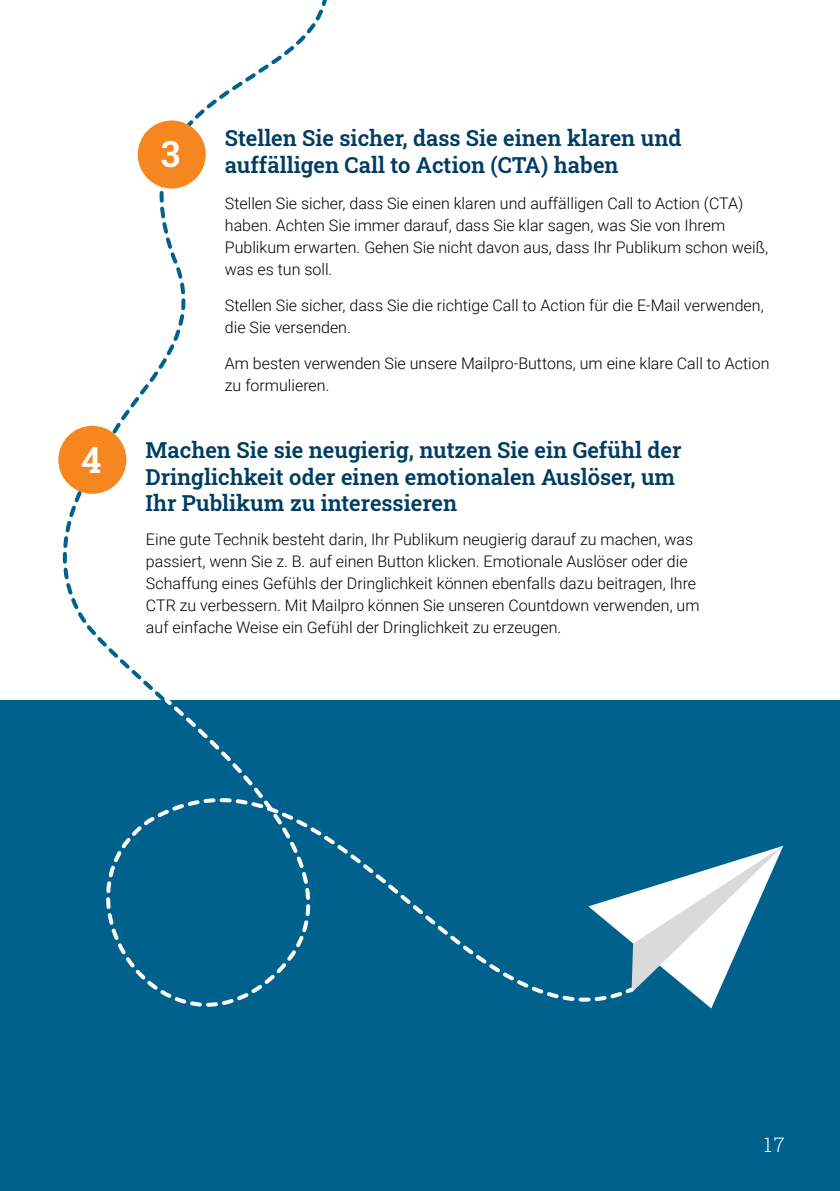
<style>
.page{position:relative;width:840px;height:1191px;background:#fff}
.page>*{position:absolute;margin:0;border:0;box-sizing:border-box;transform-origin:0 0}
.t1{font:600 36px "Roboto Slab";color:#fff}
.t2{font:600 22px/26.4px "Roboto Slab";color:#003d62}
.t3{font:300 20px "Roboto Slab";color:#fff}
.t4{font:300 16px/22px "Roboto";color:#000}
</style>
<div class="page">
<svg style="left:59px;top:430px;width:16px;height:179px"></svg>
<svg style="left:75px;top:0;width:252px;height:695px"></svg>
<div style="left:1px;top:700px;width:839px;height:491px;background:#00618d"></div>
<div style="left:138px;top:120px;width:68px;height:68px;background:#f6861f;border-radius:50%"></div>
<div style="left:58px;top:426px;width:68px;height:68px;background:#f6861f;border-radius:50%"></div>
<svg style="left:637px;top:846px;width:146px;height:162px"></svg>
<svg style="left:106px;top:826px;width:34px;height:151px"></svg>
<svg style="left:140px;top:695px;width:497px;height:301px"></svg>
<h1 class="t1" style="left:81px;top:435px;width:22px">4</h1>
<h1 class="t1" style="left:161px;top:130px;width:21px">3</h1>
<h2 class="t2" style="left:225px;top:124px;width:458px">Stellen Sie sicher, dass Sie einen klaren und auffälligen Call to Action (CTA) haben</h2>
<p class="t4" style="left:225px;top:192px;width:545px">Stellen Sie sicher, dass Sie einen klaren und auffälligen Call to Action (CTA) haben. Achten Sie immer darauf, dass Sie klar sagen, was Sie von Ihrem Publikum erwarten. Gehen Sie nicht davon aus, dass Ihr Publikum schon weiß, was es tun soll.</p>
<p class="t4" style="left:225px;top:294px;width:540px">Stellen Sie sicher, dass Sie die richtige Call to Action für die E-Mail verwenden, die Sie versenden.</p>
<p class="t4" style="left:225px;top:352px;width:546px">Am besten verwenden Sie unsere Mailpro-Buttons, um eine klare Call to Action zu formulieren.</p>
<h2 class="t2" style="left:146px;top:436px;width:537px">Machen Sie sie neugierig, nutzen Sie ein Gefühl der<br>Dringlichkeit oder einen emotionalen Auslöser, um<br>Ihr Publikum zu interessieren</h2>
<p class="t4" style="left:146px;top:527px;width:555px">Eine gute Technik besteht darin, Ihr Publikum neugierig darauf zu machen, was passiert, wenn Sie z. B. auf einen Button klicken. Emotionale Auslöser oder die Schaffung eines Gefühls der Dringlichkeit können ebenfalls dazu beitragen, Ihre CTR zu verbessern. Mit Mailpro können Sie unseren Countdown verwenden, um auf einfache Weise ein Gefühl der Dringlichkeit zu erzeugen.</p>
<p class="t3" style="left:764px;top:1130px;width:22px">17</p>
</div>
